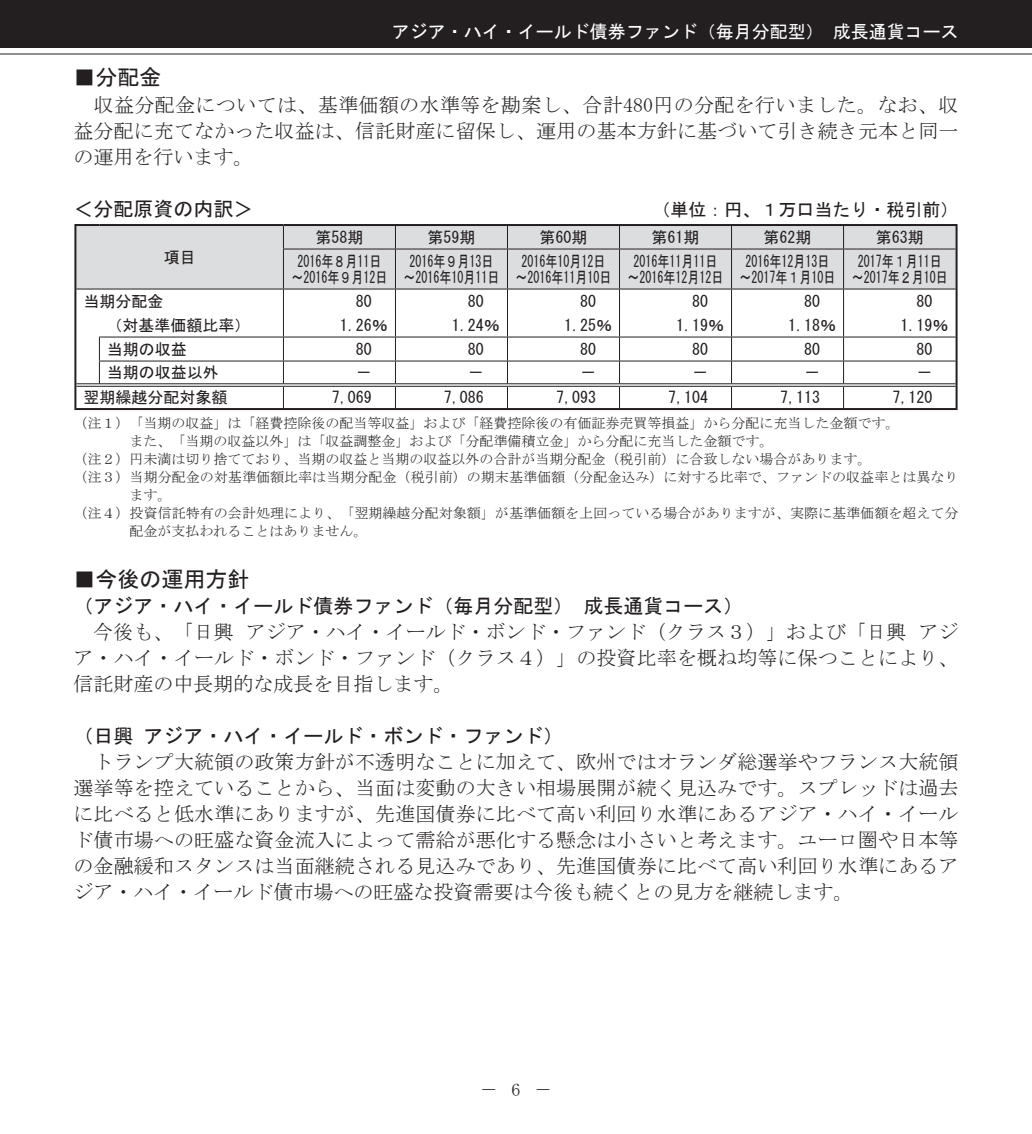
<style>
.page{position:relative;width:1032px;height:1134px;background:#fff}
.page>*{position:absolute;margin:0;border:0;box-sizing:border-box;transform-origin:0 0}
.t1{font:22px "MS Gothic";color:#231f20}
.t2{font:20px/26px "MS Mincho";letter-spacing:.005em;color:#231f20;text-align:justify}
.t3{font:20px "MS Gothic";color:#231f20}
.t4{font:18px "MS Gothic";color:#fff}
.t5{font:18px "MS Gothic";color:#231f20}
.t6{font:18px "MS Mincho";color:#231f20}
.t7{font:16px "MS Gothic";color:#231f20}
.t8{font:16px/16px "MS Gothic";color:#231f20;text-align:center;scale:.75 1}
.t9{font:14px "MS Mincho";color:#231f20}
</style>
<div class="page">
<div style="left:0;top:0;width:1032px;height:48px;background:#231f20"></div>
<hr style="left:0;top:53px;width:1032px;height:1px;background:#231f20">
<div style="left:76px;top:226px;width:879px;height:62px;background:#dcdddf"></div>
<svg style="left:283px;top:226px;width:1px;height:22px"></svg>
<svg style="left:395px;top:226px;width:1px;height:22px"></svg>
<svg style="left:507px;top:226px;width:1px;height:22px"></svg>
<svg style="left:619px;top:226px;width:1px;height:22px"></svg>
<svg style="left:731px;top:226px;width:1px;height:22px"></svg>
<svg style="left:843px;top:226px;width:1px;height:22px"></svg>
<hr style="left:283px;top:250px;width:1px;height:38px;background:#231f20">
<hr style="left:395px;top:250px;width:1px;height:38px;background:#231f20">
<hr style="left:507px;top:250px;width:1px;height:38px;background:#231f20">
<hr style="left:619px;top:250px;width:1px;height:38px;background:#231f20">
<hr style="left:731px;top:250px;width:1px;height:38px;background:#231f20">
<hr style="left:843px;top:250px;width:1px;height:38px;background:#231f20">
<hr style="left:283px;top:248px;width:672px;height:2px;background:#231f20">
<hr style="left:76px;top:288px;width:207px;height:2px;background:#231f20">
<hr style="left:283px;top:288px;width:672px;height:2px;background:#231f20">
<hr style="left:99px;top:336px;width:856px;height:2px;background:#231f20">
<hr style="left:99px;top:360px;width:856px;height:2px;background:#231f20">
<svg style="left:76px;top:338px;width:24px;height:49px"></svg>
<hr style="left:99px;top:383px;width:184px;height:1px;background:#231f20">
<hr style="left:99px;top:386px;width:184px;height:1px;background:#231f20">
<svg style="left:283px;top:290px;width:1px;height:118px"></svg>
<svg style="left:395px;top:290px;width:1px;height:118px"></svg>
<svg style="left:507px;top:290px;width:1px;height:118px"></svg>
<svg style="left:619px;top:290px;width:1px;height:118px"></svg>
<svg style="left:731px;top:290px;width:1px;height:118px"></svg>
<svg style="left:843px;top:290px;width:1px;height:118px"></svg>
<hr style="left:283px;top:383px;width:112px;height:1px;background:#231f20">
<hr style="left:283px;top:386px;width:112px;height:1px;background:#231f20">
<hr style="left:395px;top:383px;width:112px;height:1px;background:#231f20">
<hr style="left:395px;top:386px;width:112px;height:1px;background:#231f20">
<hr style="left:507px;top:383px;width:112px;height:1px;background:#231f20">
<hr style="left:507px;top:386px;width:112px;height:1px;background:#231f20">
<hr style="left:619px;top:383px;width:112px;height:1px;background:#231f20">
<hr style="left:619px;top:386px;width:112px;height:1px;background:#231f20">
<hr style="left:731px;top:383px;width:112px;height:1px;background:#231f20">
<hr style="left:731px;top:386px;width:112px;height:1px;background:#231f20">
<hr style="left:843px;top:383px;width:112px;height:1px;background:#231f20">
<hr style="left:843px;top:386px;width:112px;height:1px;background:#231f20">
<hr style="left:74px;top:224px;width:25px;height:2px;background:#231f20">
<hr style="left:74px;top:226px;width:2px;height:23px;background:#231f20">
<hr style="left:99px;top:224px;width:184px;height:2px;background:#231f20">
<hr style="left:74px;top:249px;width:2px;height:40px;background:#231f20">
<hr style="left:283px;top:224px;width:674px;height:2px;background:#231f20">
<hr style="left:955px;top:226px;width:2px;height:23px;background:#231f20">
<hr style="left:955px;top:249px;width:2px;height:40px;background:#231f20">
<hr style="left:74px;top:289px;width:2px;height:24px;background:#231f20">
<hr style="left:955px;top:289px;width:2px;height:24px;background:#231f20">
<hr style="left:74px;top:313px;width:2px;height:24px;background:#231f20">
<hr style="left:955px;top:313px;width:2px;height:24px;background:#231f20">
<hr style="left:74px;top:337px;width:2px;height:24px;background:#231f20">
<hr style="left:955px;top:337px;width:2px;height:24px;background:#231f20">
<hr style="left:74px;top:361px;width:2px;height:24px;background:#231f20">
<hr style="left:955px;top:361px;width:2px;height:24px;background:#231f20">
<hr style="left:74px;top:385px;width:2px;height:23px;background:#231f20">
<hr style="left:955px;top:385px;width:2px;height:23px;background:#231f20">
<hr style="left:74px;top:408px;width:883px;height:2px;background:#231f20">
<p class="t4" style="left:392px;top:23px;width:568px">アジア・ハイ・イールド債券ファンド（毎月分配型） 成長通貨コース</p>
<p class="t1" style="left:73px;top:66px;width:89px">■分配金</p>
<p class="t2" style="left:73px;top:91px;width:886px">　収益分配金については、基準価額の水準等を勘案し、合計480円の分配を行いました。なお、収益分配に充てなかった収益は、信託財産に留保し、運用の基本方針に基づいて引き続き元本と同一の運用を行います。</p>
<p class="t3" style="left:73px;top:198px;width:182px">＜分配原資の内訳＞</p>
<p class="t5" style="left:652px;top:200px;width:307px">（単位：円、１万口当たり・税引前）</p>
<p class="t7" style="left:164px;top:249px;width:33px">項目</p>
<p class="t7" style="left:315px;top:229px;width:49px">第58期</p>
<p class="t7" style="left:427px;top:229px;width:49px">第59期</p>
<p class="t7" style="left:539px;top:229px;width:49px">第60期</p>
<p class="t7" style="left:651px;top:229px;width:49px">第61期</p>
<p class="t7" style="left:763px;top:229px;width:49px">第62期</p>
<p class="t7" style="left:876px;top:229px;width:49px">第63期</p>
<p class="t8" style="left:291px;top:253px;width:129px">2016年８月11日～2016年９月12日</p>
<p class="t8" style="left:403px;top:253px;width:129px">2016年９月13日～2016年10月11日</p>
<p class="t8" style="left:515px;top:253px;width:129px">2016年10月12日～2016年11月10日</p>
<p class="t8" style="left:627px;top:253px;width:129px">2016年11月11日～2016年12月12日</p>
<p class="t8" style="left:739px;top:253px;width:129px">2016年12月13日～2017年１月10日</p>
<p class="t8" style="left:852px;top:253px;width:130px">2017年１月11日～2017年２月10日</p>
<p class="t7" style="left:83px;top:293px;width:81px">当期分配金</p>
<p class="t7" style="left:356px;top:293px;width:17px">80</p>
<p class="t7" style="left:468px;top:293px;width:17px">80</p>
<p class="t7" style="left:580px;top:293px;width:17px">80</p>
<p class="t7" style="left:692px;top:293px;width:17px">80</p>
<p class="t7" style="left:804px;top:293px;width:17px">80</p>
<p class="t7" style="left:916px;top:293px;width:17px">80</p>
<p class="t7" style="left:106px;top:317px;width:145px">（対基準価額比率）</p>
<p class="t7" style="left:340px;top:317px;width:49px">1.26％</p>
<p class="t7" style="left:452px;top:317px;width:49px">1.24％</p>
<p class="t7" style="left:564px;top:317px;width:49px">1.25％</p>
<p class="t7" style="left:676px;top:317px;width:49px">1.19％</p>
<p class="t7" style="left:788px;top:317px;width:49px">1.18％</p>
<p class="t7" style="left:900px;top:317px;width:49px">1.19％</p>
<p class="t7" style="left:107px;top:341px;width:81px">当期の収益</p>
<p class="t7" style="left:356px;top:341px;width:17px">80</p>
<p class="t7" style="left:468px;top:341px;width:17px">80</p>
<p class="t7" style="left:580px;top:341px;width:17px">80</p>
<p class="t7" style="left:692px;top:341px;width:17px">80</p>
<p class="t7" style="left:804px;top:341px;width:17px">80</p>
<p class="t7" style="left:916px;top:341px;width:17px">80</p>
<p class="t7" style="left:107px;top:365px;width:113px">当期の収益以外</p>
<p class="t7" style="left:356px;top:365px;width:17px">－</p>
<p class="t7" style="left:468px;top:365px;width:17px">－</p>
<p class="t7" style="left:580px;top:365px;width:17px">－</p>
<p class="t7" style="left:692px;top:365px;width:17px">－</p>
<p class="t7" style="left:804px;top:365px;width:17px">－</p>
<p class="t7" style="left:916px;top:365px;width:17px">－</p>
<p class="t7" style="left:83px;top:389px;width:145px">翌期繰越分配対象額</p>
<p class="t7" style="left:332px;top:389px;width:41px">7,069</p>
<p class="t7" style="left:444px;top:389px;width:41px">7,086</p>
<p class="t7" style="left:556px;top:389px;width:41px">7,093</p>
<p class="t7" style="left:668px;top:389px;width:41px">7,104</p>
<p class="t7" style="left:780px;top:389px;width:41px">7,113</p>
<p class="t7" style="left:892px;top:389px;width:41px">7,120</p>
<p class="t9" style="left:73px;top:416px;width:828px">（注１）「当期の収益」は「経費控除後の配当等収益」および「経費控除後の有価証券売買等損益」から分配に充当した金額です。</p>
<p class="t9" style="left:129px;top:434px;width:646px">また、「当期の収益以外」は「収益調整金」および「分配準備積立金」から分配に充当した金額です。</p>
<p class="t9" style="left:73px;top:452px;width:800px">（注２）円未満は切り捨てており、当期の収益と当期の収益以外の合計が当期分配金（税引前）に合致しない場合があります。</p>
<p class="t9" style="left:73px;top:470px;width:887px">（注３）当期分配金の対基準価額比率は当期分配金（税引前）の期末基準価額（分配金込み）に対する比率で、ファンドの収益率とは異なり</p>
<p class="t9" style="left:129px;top:488px;width:43px">ます。</p>
<p class="t9" style="left:73px;top:506px;width:887px">（注４）投資信託特有の会計処理により、「翌期繰越分配対象額」が基準価額を上回っている場合がありますが、実際に基準価額を超えて分</p>
<p class="t9" style="left:129px;top:524px;width:240px">配金が支払われることはありません。</p>
<p class="t1" style="left:73px;top:568px;width:178px">■今後の運用方針</p>
<p class="t3" style="left:73px;top:596px;width:672px">（アジア・ハイ・イールド債券ファンド（毎月分配型） 成長通貨コース）</p>
<p class="t2" style="left:73px;top:619px;width:886px">　今後も、「日興 アジア・ハイ・イールド・ボンド・ファンド（クラス３）」および「日興 アジア・ハイ・イールド・ボンド・ファンド（クラス４）」の投資比率を概ね均等に保つことにより、信託財産の中長期的な成長を目指します。</p>
<p class="t3" style="left:73px;top:726px;width:492px">（日興 アジア・ハイ・イールド・ボンド・ファンド）</p>
<p class="t2" style="left:73px;top:749px;width:886px">　トランプ大統領の政策方針が不透明なことに加えて、欧州ではオランダ総選挙やフランス大統領選挙等を控えていることから、当面は変動の大きい相場展開が続く見込みです。スプレッドは過去に比べると低水準にありますが、先進国債券に比べて高い利回り水準にあるアジア・ハイ・イールド債市場への旺盛な資金流入によって需給が悪化する懸念は小さいと考えます。ユーロ圏や日本等の金融緩和スタンスは当面継続される見込みであり、先進国債券に比べて高い利回り水準にあるアジア・ハイ・イールド債市場への旺盛な投資需要は今後も続くとの見方を継続します。</p>
<p class="t6" style="left:511px;top:1081px;width:10px">6</p>
<p class="t6" style="left:480px;top:1081px;width:73px">－　　－</p>
</div>
